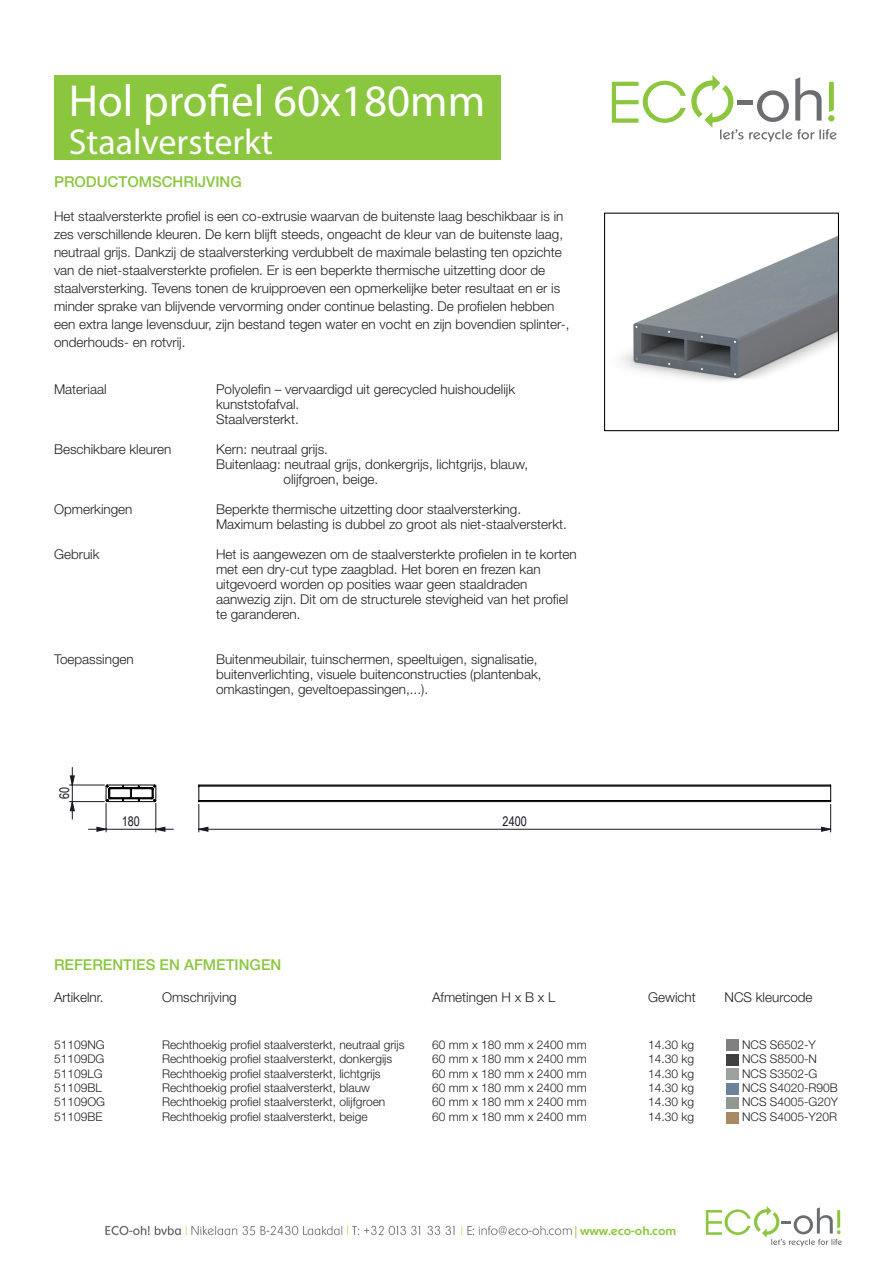
<style>
.page{position:relative;width:893px;height:1263px;background:#fff}
.page>*{position:absolute;margin:0;border:0;box-sizing:border-box;transform-origin:0 0}
.t1{font:45px "Myriad Pro";color:#fff}
.t2{font:36px "Myriad Pro";color:#fff}
.t3{font:500 15px "Helvetica Neue LT Std";color:#8bc63f}
.t4{font:300 13.5px/15px "Helvetica Neue LT Std";color:#231f20}
.t5{font:13.35px "Arial Narrow";color:#191924}
.t6{font:300 12px "Helvetica Neue LT Std";color:#231f20}
.t7{font:500 12px "Ornitons";color:#8bc63e}
.s1{font-family:"Myriad Pro";font-weight:400}
</style>
<div class="page">
<svg style="left:612px;top:75px;width:225px;height:67px"></svg>
<img style="left:622px;top:236px;width:215px;height:145px">
<div style="left:604px;top:213px;width:235px;height:218px;border:1px solid #000001"></div>
<img style="left:105px;top:1225px;width:467px;height:11px">
<svg style="left:706px;top:1206px;width:136px;height:40px"></svg>
<div style="left:54px;top:75px;width:446px;height:84px;background:#8bc63f"></div>
<hr style="left:54px;top:766px;width:1px;height:80px;background:#c0c0c0">
<hr style="left:54px;top:766px;width:785px;height:1px;background:#c0c0c0">
<hr style="left:892px;top:766px;width:1px;height:80px;background:#c0c0c0">
<hr style="left:54px;top:1262px;width:785px;height:1px;background:#c0c0c0">
<hr style="left:70px;top:785px;width:34px;height:1px;background:#191924">
<hr style="left:70px;top:801px;width:34px;height:1px;background:#191924">
<svg style="left:70px;top:767px;width:5px;height:52px"></svg>
<svg style="left:89px;top:784px;width:84px;height:48px"></svg>
<svg style="left:198px;top:785px;width:633px;height:47px"></svg>
<div style="left:726px;top:1040px;width:12px;height:11px;background:#808080"></div>
<div style="left:726px;top:1054px;width:12px;height:11px;background:#404040"></div>
<div style="left:726px;top:1069px;width:12px;height:11px;background:#9ba19f"></div>
<div style="left:726px;top:1083px;width:12px;height:11px;background:#6c849a"></div>
<div style="left:726px;top:1097px;width:12px;height:11px;background:#909890"></div>
<div style="left:726px;top:1112px;width:12px;height:11px;background:#a78963"></div>
<p class="t1" style="left:69px;top:73px;width:418px">Hol profiel 60x180mm</p>
<p class="t2" style="left:69px;top:120px;width:206px">Staalversterkt</p>
<p class="t3" style="left:54px;top:173px;width:189px">PRODUCTOMSCHRIJVING</p>
<p class="t4" style="left:54px;top:207px;width:517px;line-height:18px">Het staalversterkte profiel is een co-extrusie waarvan de buitenste laag beschikbaar is in zes verschillende kleuren. De kern blijft steeds, ongeacht de kleur van de buitenste laag, neutraal grijs. Dankzij de staalversterking verdubbelt de maximale belasting ten opzichte van de niet-staalversterkte profielen. Er is een beperkte thermische uitzetting door de staalversterking. Tevens tonen de kruipproeven een opmerkelijke beter resultaat en er is minder sprake van blijvende vervorming onder continue belasting. De profielen hebben een extra lange levensduur, zijn bestand tegen water en vocht en zijn bovendien splinter-, onderhouds- en rotvrij.</p>
<p class="t4" style="left:54px;top:381px;width:54px">Materiaal</p>
<p class="t4" style="left:216px;top:381px;width:301px">Polyolefin – vervaardigd uit gerecycled huishoudelijk kunststofafval.<br>Staalversterkt.</p>
<p class="t4" style="left:54px;top:441px;width:119px">Beschikbare kleuren</p>
<p class="t4" style="left:216px;top:441px;width:114px">Kern: neutraal grijs.</p>
<p class="t4" style="left:216px;top:456px;width:314px">Buitenlaag: neutraal grijs, donkergrijs, lichtgrijs, blauw,</p>
<p class="t4" style="left:284px;top:471px;width:96px">olijfgroen, beige.</p>
<p class="t4" style="left:54px;top:501px;width:80px">Opmerkingen</p>
<p class="t4" style="left:216px;top:501px;width:353px">Beperkte thermische uitzetting door staalversterking.<br>Maximum belasting is dubbel zo groot als niet-staalversterkt.</p>
<p class="t4" style="left:54px;top:546px;width:47px">Gebruik</p>
<p class="t4" style="left:216px;top:546px;width:362px">Het is aangewezen om de staalversterkte profielen in te korten met een dry-cut type zaagblad. Het boren en frezen kan uitgevoerd worden op posities waar geen staaldraden aanwezig zijn. Dit om de structurele stevigheid van het profiel te garanderen.</p>
<p class="t4" style="left:54px;top:651px;width:81px">Toepassingen</p>
<p class="t4" style="left:216px;top:651px;width:327px">Buitenmeubilair, tuinschermen, speeltuigen, signalisatie, buitenverlichting, visuele buitenconstructies (plantenbak, omkastingen, geveltoepassingen,...).</p>
<p class="t5" style="left:55px;top:799px;width:14px;rotate:-90deg">60</p>
<p class="t5" style="left:122px;top:812px;width:20px">180</p>
<p class="t5" style="left:503px;top:812px;width:26px">2400</p>
<p class="t3" style="left:54px;top:955px;width:229px">REFERENTIES EN AFMETINGEN</p>
<p class="t4" style="left:54px;top:989px;width:51px">Artikelnr.</p>
<p class="t4" style="left:162px;top:989px;width:76px">Omschrijving</p>
<p class="t4" style="left:432px;top:989px;width:125px">Afmetingen H x B x L</p>
<p class="t4" style="left:648px;top:989px;width:49px">Gewicht</p>
<p class="t4" style="left:725px;top:989px;width:90px">NCS kleurcode</p>
<p class="t6" style="left:54px;top:1037px;width:52px">51109NG</p>
<p class="t6" style="left:162px;top:1037px;width:244px">Rechthoekig profiel staalversterkt, neutraal grijs</p>
<p class="t6" style="left:432px;top:1037px;width:156px">60 mm x 180 mm x 2400 mm</p>
<p class="t6" style="left:648px;top:1037px;width:48px">14.30 kg</p>
<p class="t6" style="left:742px;top:1037px;width:75px">NCS S6502-Y</p>
<p class="t6" style="left:54px;top:1052px;width:52px">51109DG</p>
<p class="t6" style="left:162px;top:1052px;width:232px">Rechthoekig profiel staalversterkt, donkergijs</p>
<p class="t6" style="left:432px;top:1052px;width:156px">60 mm x 180 mm x 2400 mm</p>
<p class="t6" style="left:648px;top:1052px;width:48px">14.30 kg</p>
<p class="t6" style="left:742px;top:1052px;width:76px">NCS S8500-N</p>
<p class="t6" style="left:54px;top:1066px;width:50px">51109LG</p>
<p class="t6" style="left:162px;top:1066px;width:220px">Rechthoekig profiel staalversterkt, lichtgrijs</p>
<p class="t6" style="left:432px;top:1066px;width:156px">60 mm x 180 mm x 2400 mm</p>
<p class="t6" style="left:648px;top:1066px;width:48px">14.30 kg</p>
<p class="t6" style="left:742px;top:1066px;width:77px">NCS S3502-G</p>
<p class="t6" style="left:54px;top:1080px;width:49px">51109BL</p>
<p class="t6" style="left:162px;top:1080px;width:210px">Rechthoekig profiel staalversterkt, blauw</p>
<p class="t6" style="left:432px;top:1080px;width:156px">60 mm x 180 mm x 2400 mm</p>
<p class="t6" style="left:648px;top:1080px;width:48px">14.30 kg</p>
<p class="t6" style="left:742px;top:1080px;width:97px">NCS S4020-R90B</p>
<p class="t6" style="left:54px;top:1095px;width:53px">51109OG</p>
<p class="t6" style="left:162px;top:1095px;width:225px">Rechthoekig profiel staalversterkt, olijfgroen</p>
<p class="t6" style="left:432px;top:1095px;width:156px">60 mm x 180 mm x 2400 mm</p>
<p class="t6" style="left:648px;top:1095px;width:48px">14.30 kg</p>
<p class="t6" style="left:742px;top:1095px;width:98px">NCS S4005-G20Y</p>
<p class="t6" style="left:54px;top:1109px;width:50px">51109BE</p>
<p class="t6" style="left:162px;top:1109px;width:207px">Rechthoekig profiel staalversterkt, beige</p>
<p class="t6" style="left:432px;top:1109px;width:156px">60 mm x 180 mm x 2400 mm</p>
<p class="t6" style="left:648px;top:1109px;width:48px">14.30 kg</p>
<p class="t6" style="left:742px;top:1109px;width:97px">NCS S4005-Y20R</p>
<p class="t7" style="left:575px;top:1223px;width:103px"><span class="s1">|</span> www.eco-oh.com</p>
</div>
